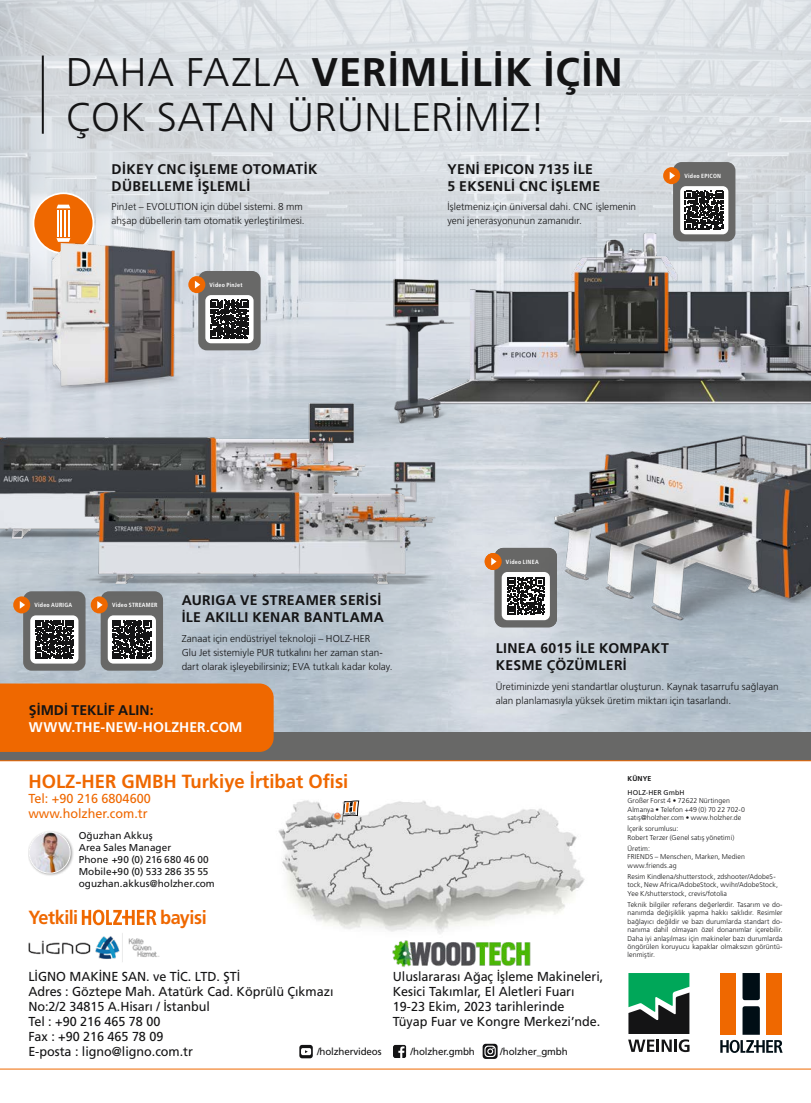
<style>
.page{position:relative;width:811px;height:1103px;background:#fff}
.page>*{position:absolute;margin:0;border:0;box-sizing:border-box;transform-origin:0 0}
.t1{font:300 40px/45px "Frutiger LT Pro";letter-spacing:.02em;color:#141415}
.t2{font:700 19px "Frutiger LT Pro";color:#ef6800}
.t3{font:700 19px "Frutiger LT Pro";letter-spacing:-.03em;color:#ef6800;scale:.95 1}
.t4{font:700 19px "Frutiger LT Pro";color:#ef6800;scale:.95 1}
.t5{font:700 14px/16.8px "Frutiger LT Pro";letter-spacing:.025em;color:#141415}
.t6{font:700 14px "Frutiger LT Pro";letter-spacing:.005em;color:#fff}
.t7{font:700 14px "Frutiger LT Pro";letter-spacing:.005em;color:#141415}
.t8{font:13px/15px "Frutiger LT Pro";letter-spacing:-.005em;color:#141415}
.t9{font:13px/15px "Frutiger LT Pro";color:#ef6800}
.t10{font:300 10px/14px "Frutiger LT Pro";letter-spacing:.005em;color:#141415}
.t11{font:10px/12px "Frutiger LT Pro";letter-spacing:-.005em;color:#141415}
.t12{font:300 7px/8.4px "Frutiger LT Pro";letter-spacing:.01em;color:#141415}
.t13{font:7px "Frutiger LT Pro";letter-spacing:.02em;color:#141415}
.t14{font:700 7px "Frutiger LT Pro";letter-spacing:.025em;color:#141415}
.t15{font:700 condensed 6px "Frutiger LT Pro";letter-spacing:.04em;color:#fff}
.s1{font-weight:700}
</style>
<div class="page">
<img style="left:0;top:285px;width:811px;height:447px">
<div style="left:0;top:732px;width:811px;height:29px;background:#686867"></div>
<hr style="left:0;top:1068px;width:811px;height:1px;background:#ef6800">
<svg style="left:0;top:0;width:811px;height:285px;background:#dbdfe3"></svg>
<hr style="left:0;top:760px;width:811px;height:1px;background:#ef6800">
<div style="left:720px;top:973px;width:15px;height:61px;background:#ef6800"></div>
<div style="left:766px;top:973px;width:16px;height:61px;background:#ef6800"></div>
<svg style="left:742px;top:973px;width:18px;height:27px"></svg>
<svg style="left:742px;top:1006px;width:18px;height:28px"></svg>
<svg style="left:720px;top:1040px;width:62px;height:13px"></svg>
<svg style="left:628px;top:973px;width:61px;height:79px"></svg>
<div style="left:673px;top:162px;width:62px;height:79px;background:#686867;border-radius:9px"></div>
<div style="left:680px;top:186px;width:48px;height:48px;background:#fff;border-radius:6px"></div>
<svg style="left:685px;top:191px;width:38px;height:3px"></svg>
<div style="left:663px;top:167px;width:17px;height:17px;background:#ef6800;border-radius:50%"></div>
<svg style="left:669px;top:172px;width:6px;height:7px"></svg>
<div style="left:198px;top:271px;width:63px;height:79px;background:#686867;border-radius:9px"></div>
<div style="left:205px;top:295px;width:48px;height:48px;background:#fff;border-radius:6px"></div>
<svg style="left:232px;top:300px;width:17px;height:38px"></svg>
<div style="left:101px;top:591px;width:62px;height:79px;background:#686867;border-radius:9px"></div>
<div style="left:108px;top:615px;width:48px;height:48px;background:#fff;border-radius:6px"></div>
<svg style="left:112px;top:620px;width:39px;height:39px"></svg>
<div style="left:91px;top:596px;width:17px;height:17px;background:#ef6800;border-radius:50%"></div>
<svg style="left:97px;top:601px;width:6px;height:8px"></svg>
<div style="left:23px;top:591px;width:63px;height:79px;background:#686867;border-radius:9px"></div>
<div style="left:30px;top:615px;width:48px;height:48px;background:#fff;border-radius:6px"></div>
<svg style="left:35px;top:620px;width:39px;height:39px"></svg>
<div style="left:13px;top:596px;width:17px;height:17px;background:#ef6800;border-radius:50%"></div>
<svg style="left:20px;top:601px;width:5px;height:8px"></svg>
<img style="left:278px;top:800px;width:307px;height:134px">
<svg style="left:341px;top:801px;width:18px;height:24px"></svg>
<img style="left:332px;top:809px;width:12px;height:16px">
<div style="left:28px;top:830px;width:46px;height:46px;background:#141415;opacity:.45"></div>
<img style="left:29px;top:832px;width:41px;height:41px;border-radius:20px">
<div style="left:29px;top:832px;width:41px;height:41px;border:1px solid #fff;border-radius:50%"></div>
<img style="left:28px;top:933px;width:132px;height:29px">
<svg style="left:82px;top:909px;width:75px;height:16px"></svg>
<svg style="left:299px;top:1045px;width:14px;height:13px"></svg>
<svg style="left:301px;top:1048px;width:10px;height:7px"></svg>
<svg style="left:393px;top:1044px;width:13px;height:14px"></svg>
<svg style="left:482px;top:1043px;width:15px;height:16px"></svg>
<img style="left:392px;top:940px;width:139px;height:27px">
<div style="left:0;top:683px;width:274px;height:69px;background:#ef6800"></div>
<hr style="left:42px;top:56px;width:2px;height:78px;background:#141415">
<img style="left:485px;top:429px;width:326px;height:251px">
<div style="left:33px;top:193px;width:60px;height:60px;background:#ef6800;border-radius:50%"></div>
<svg style="left:57px;top:205px;width:13px;height:35px"></svg>
<div style="left:33px;top:192px;width:61px;height:62px;border:2px solid #fff;border-radius:50%"></div>
<img style="left:0;top:240px;width:232px;height:127px">
<img style="left:354px;top:194px;width:457px;height:235px">
<img style="left:0;top:367px;width:375px;height:228px">
<img style="left:48px;top:445px;width:399px;height:150px">
<h1 class="t1" style="left:66px;top:49px;width:558px">DAHA FAZLA <span class="s1">VERIMLILIK IÇIN<br></span>ÇOK SATAN ÜRÜNLERIMIZ!</h1>
<h3 class="t5" style="left:112px;top:160px;width:207px">DİKEY CNC İŞLEME OTOMATIK<br>DÜBELLEME IŞLEMLI</h3>
<h3 class="t10" style="left:112px;top:200px;width:194px">PinJet – EVOLUTION için dübel sistemi. 8 mm ahşap dübellerin tam otomatik yerleştirilmesi.</h3>
<p class="t15" style="left:210px;top:281px;width:34px">Video PinJet</p>
<h3 class="t5" style="left:447px;top:160px;width:154px">YENI EPICON 7135 ILE<br>5 EKSENLI CNC İŞLEME</h3>
<h3 class="t10" style="left:447px;top:200px;width:190px">İşletmeniz için üniversal dahi. CNC işlemenin yeni jenerasyonunun zamanıdır.</h3>
<p class="t15" style="left:684px;top:172px;width:38px">Video EPICON</p>
<p class="t15" style="left:506px;top:558px;width:34px">Video LINEA</p>
<p class="t15" style="left:34px;top:601px;width:39px">Video AURIGA</p>
<p class="t15" style="left:112px;top:601px;width:47px">Video STREAMER</p>
<h3 class="t5" style="left:182px;top:592px;width:204px">AURIGA VE STREAMER SERİSİ<br>ILE AKILLI KENAR BANTLAMA</h3>
<h3 class="t10" style="left:182px;top:631px;width:212px">Zanaat için endüstriyel teknoloji – HOLZ-HER<br>Glu Jet sistemiyle PUR tutkalını her zaman stan&shy;dart olarak işleyebilirsiniz; EVA tutkalı kadar kolay.</h3>
<h3 class="t7" style="left:29px;top:702px;width:126px">ŞIMDI TEKLIF ALIN:</h3>
<h3 class="t6" style="left:29px;top:719px;width:215px">WWW.THE-NEW-HOLZHER.COM</h3>
<h2 class="t2" style="left:28px;top:769px;width:321px">HOLZ-HER GMBH Turkiye İrtibat Ofisi</h2>
<h3 class="t9" style="left:28px;top:790px;width:124px">Tel: +90 216 6804600 www.holzher.com.tr</h3>
<h3 class="t11" style="left:79px;top:829px;width:138px">Oğuzhan Akkuş<br>Area Sales Manager<br>Phone +90 (0) 216 680 46 00<br>Mobile+90 (0) 533 286 35 55 oguzhan.akkus@holzher.com</h3>
<h2 class="t3" style="left:28px;top:906px;width:54px">Yetkili</h2>
<h2 class="t4" style="left:160px;top:906px;width:51px">bayisi</h2>
<h3 class="t5" style="left:496px;top:640px;width:175px">LINEA 6015 ILE KOMPAKT<br>KESME ÇÖZÜMLERI</h3>
<h3 class="t10" style="left:496px;top:679px;width:284px">Üretiminizde yeni standartlar oluşturun. Kaynak tasarrufu sağlayan alan planlamasıyla yüksek üretim miktarı için tasarlandı.</h3>
<p class="t14" style="left:627px;top:774px;width:26px">KÜNYE</p>
<p class="t13" style="left:627px;top:788px;width:59px">HOLZ-HER GmbH</p>
<p class="t12" style="left:627px;top:796px;width:119px">Großer Forst 4 • 72622 Nürtingen<br>Almanya • Telefon +49 (0) 70 22 702-0 satış@holzher.com • www.holzher.de</p>
<p class="t12" style="left:627px;top:824px;width:108px">İçerik sorumlusu:<br>Robert Terzer (Genel satış yönetimi)</p>
<p class="t12" style="left:627px;top:844px;width:119px">Üretim:<br>FRIENDS – Menschen, Marken, Medien www.friends.ag</p>
<p class="t12" style="left:627px;top:872px;width:152px">Resim Kindlena/shutterstock, zdshooter/AdobeS&shy;tock, New Africa/AdobeStock, wvihr/AdobeStock,<br>Yee K/shutterstock, crevis/fotolia</p>
<p class="t12" style="left:627px;top:900px;width:157px;text-align:justify">Teknik bilgiler referans değerlerdir. Tasarım ve do&shy;nanımda değişiklik yapma hakkı saklıdır. Resimler bağlayıcı değildir ve bazı durumlarda standart do&shy;nanıma dahil olmayan özel donanımlar içerebilir.<br>Daha iyi anlaşılması için makineler bazı durumlarda öngörülen koruyucu kapaklar olmaksızın görüntü&shy;lenmiştir.</p>
<h3 class="t8" style="left:28px;top:969px;width:307px">LİGNO MAKİNE SAN. ve TİC. LTD. ŞTİ<br>Adres : Göztepe Mah. Atatürk Cad. Köprülü Çıkmazı<br>No:2/2 34815 A.Hisarı / İstanbul<br>Tel : +90 216 465 78 00<br>Fax : +90 216 465 78 09<br>E-posta : ligno@ligno.com.tr</h3>
<h3 class="t8" style="left:393px;top:969px;width:212px">Uluslararası Ağaç İşleme Makineleri, Kesici Takımlar, El Aletleri Fuarı 19-23 Ekim, 2023 tarihlerinde<br>Tüyap Fuar ve Kongre Merkezi’nde.</h3>
<h3 class="t11" style="left:317px;top:1045px;width:66px">/holzhervideos</h3>
<h3 class="t11" style="left:410px;top:1045px;width:66px">/holzher.gmbh</h3>
<h3 class="t11" style="left:500px;top:1045px;width:69px">/holzher_gmbh</h3>
</div>
